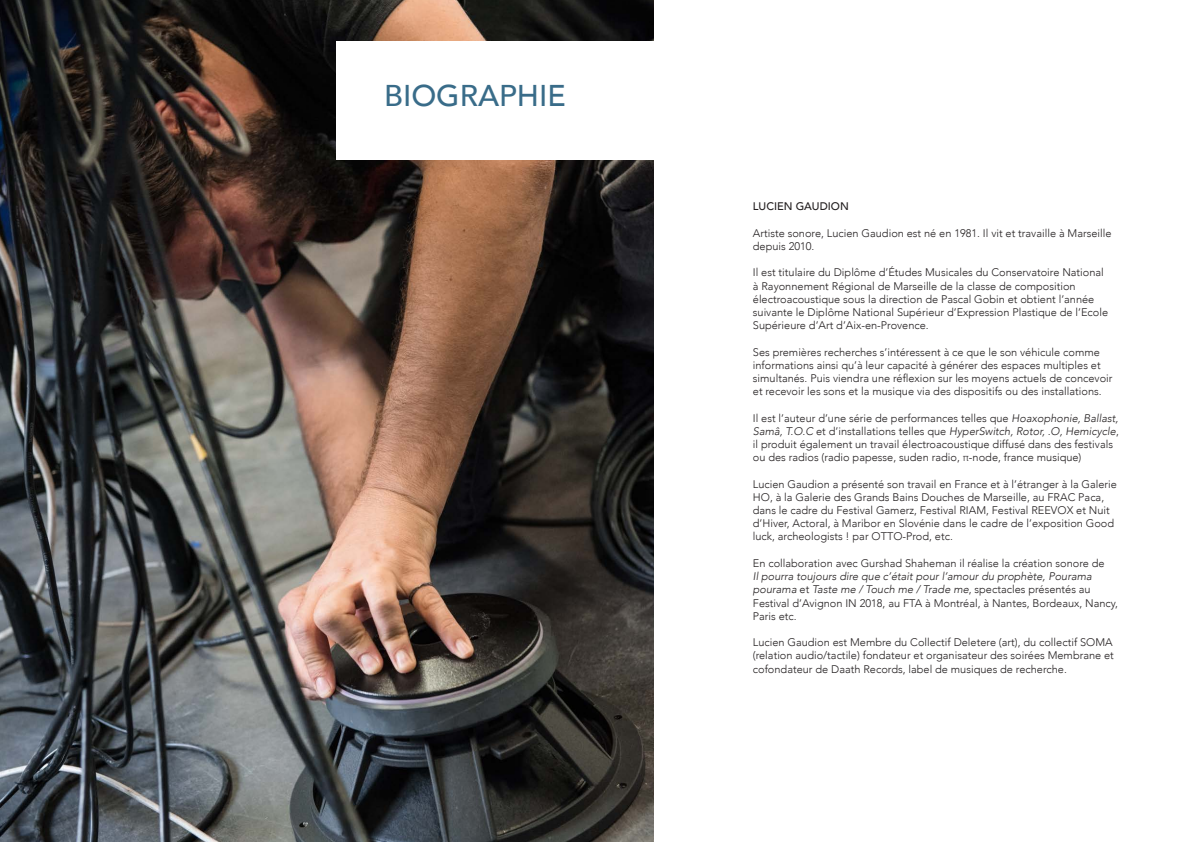
<style>
.page{position:relative;width:1191px;height:842px;background:#fff}
.page>*{position:absolute;margin:0;border:0;box-sizing:border-box;transform-origin:0 0}
.Grand_titre{font:500 30px "Avenir";color:#396c89}
.Corps_de_texte{font:300 11px/13.2px "Avenir";color:#231f20}
.Corps_de_texte-2{font:500 11px "Avenir";color:#231f20}
.s1{font-style:italic}
</style>
<div class="page">
<img style="left:0;top:0;width:653px;height:842px">
<div style="left:336px;top:42px;width:326px;height:118px;background:#fff"></div>
<p class="Grand_titre" style="left:384px;top:69px;width:183px">BIOGRAPHIE</p>
<p class="Corps_de_texte-2" style="left:753px;top:197px;width:97px">LUCIEN GAUDION</p>
<p class="Corps_de_texte" style="left:753px;top:226px;width:360px">Artiste sonore, Lucien Gaudion est né en 1981. Il vit et travaille à Marseille depuis 2010.</p>
<p class="Corps_de_texte" style="left:753px;top:266px;width:357px">Il est titulaire du Diplôme d’Études Musicales du Conservatoire National à Rayonnement Régional de Marseille de la classe de composition électroacoustique sous la direction de Pascal Gobin et obtient l’année suivante le Diplôme National Supérieur d’Expression Plastique de l’Ecole Supérieure d’Art d’Aix-en-Provence.</p>
<p class="Corps_de_texte" style="left:753px;top:345px;width:361px">Ses premières recherches s’intéressent à ce que le son véhicule comme informations ainsi qu’à leur capacité à générer des espaces multiples et simultanés. Puis viendra une réflexion sur les moyens actuels de concevoir et recevoir les sons et la musique via des dispositifs ou des installations.</p>
<p class="Corps_de_texte" style="left:753px;top:411px;width:367px">Il est l’auteur d’une série de performances telles que <span class="s1">Hoaxophonie, Ballast, Samâ, T.O.C</span> et d’installations telles que <span class="s1">HyperSwitch, Rotor, .O, Hemicycle</span>, il produit également un travail électroacoustique diffusé dans des festivals ou des radios (radio papesse, suden radio, π-node, france musique)</p>
<p class="Corps_de_texte" style="left:753px;top:477px;width:366px">Lucien Gaudion a présenté son travail en France et à l’étranger à la Galerie HO, à la Galerie des Grands Bains Douches de Marseille, au FRAC Paca, dans le cadre du Festival Gamerz, Festival RIAM, Festival REEVOX et Nuit d’Hiver, Actoral, à Maribor en Slovénie dans le cadre de l’exposition Good luck, archeologists ! par OTTO-Prod, etc.</p>
<p class="Corps_de_texte" style="left:753px;top:556px;width:366px">En collaboration avec Gurshad Shaheman il réalise la création sonore de<br><span class="s1">Il pourra toujours dire que c’était pour l’amour du prophète, Pourama pourama</span> et <span class="s1">Taste me / Touch me / Trade me</span>, spectacles présentés au Festival d’Avignon IN 2018, au FTA à Montréal, à Nantes, Bordeaux, Nancy, Paris etc.</p>
<p class="Corps_de_texte" style="left:753px;top:636px;width:362px;text-align:justify">Lucien Gaudion est Membre du Collectif Deletere (art), du collectif SOMA (relation audio/tactile) fondateur et organisateur des soirées Membrane et cofondateur de Daath Records, label de musiques de recherche.</p>
</div>
